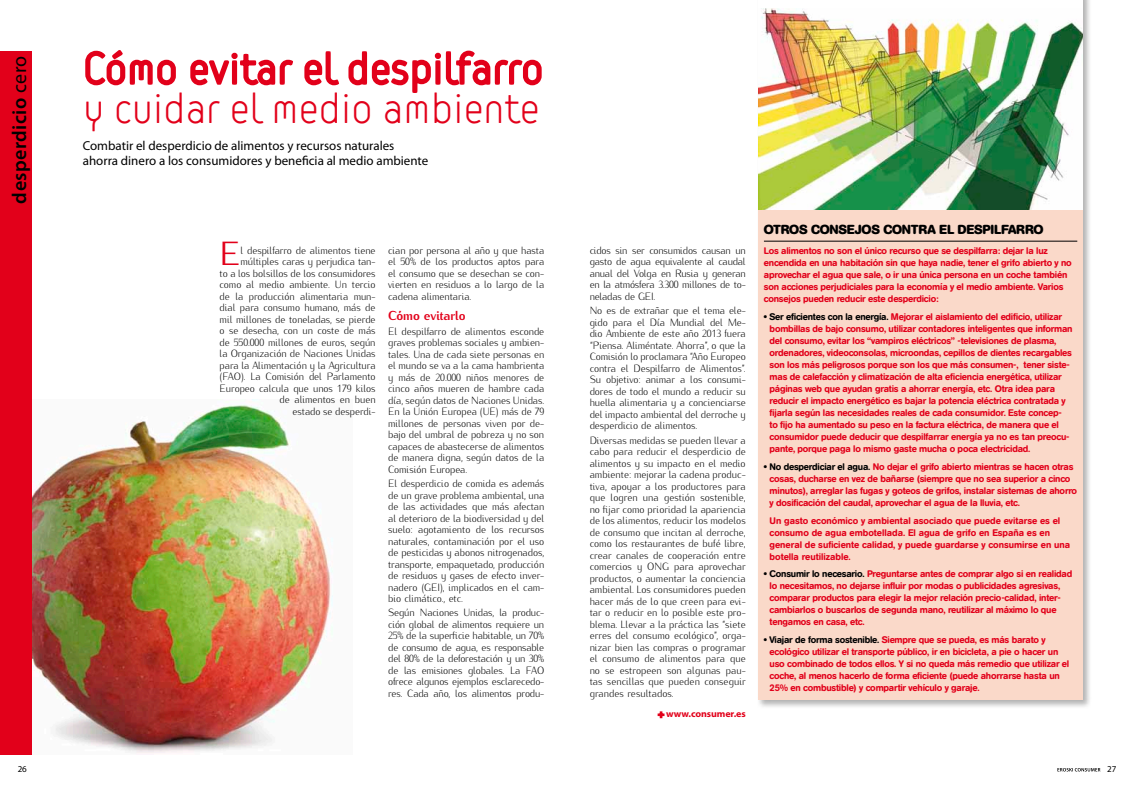
<style>
.page{position:relative;width:1134px;height:794px;background:#fff}
.page>*{position:absolute;margin:0;border:0;box-sizing:border-box;transform-origin:0 0}
.t1{font:42px "VSV Melon Light";letter-spacing:-.04em;color:#e2001a}
.t2{font:33.3px "Kurier";color:#e2001a;scale:.96 1}
.t3{font:600 20px "Myriad Pro";letter-spacing:.02em;color:#000}
.t4{font:13px/15px "Myriad Pro";color:#000}
.t5{font:700 13px "AG Book Rounded";letter-spacing:-.02em;color:#000}
.t6{font:800 13px "Kurier";letter-spacing:-.01em;color:#e2001a;scale:.96 1}
.t7{font:300 10.5px/11.5px "Kurier";letter-spacing:-.01em;color:#000;text-align:justify;scale:.96 1}
.t8{font:700 9.6px "Myriad Pro";letter-spacing:-.01em;color:#e2001a;scale:1.04 1}
.t9{font:500 9.5px/12px "AG Book Rounded";letter-spacing:-.02em;color:#e2001a}
.t10{font:500 9.5px/12px "AG Book Rounded";color:#e2001a}
.t11{font:9px "Myriad Pro";color:#000}
.s1{font-weight:400}
.s2{color:#000}
</style>
<div class="page">
<img style="left:31px;top:399px;width:302px;height:355px">
<svg style="left:85px;top:50px;width:91px;height:36px"></svg>
<svg style="left:190px;top:52px;width:103px;height:34px"></svg>
<svg style="left:304px;top:50px;width:238px;height:43px"></svg>
<svg style="left:657px;top:711px;width:8px;height:8px"></svg>
<div style="left:757px;top:0;width:335px;height:709px;background:#000;opacity:.3"></div>
<div style="left:758px;top:0;width:325px;height:699px;background:#fad9c9"></div>
<hr style="left:764px;top:241px;width:313px;height:1px;background:#000">
<div style="left:758px;top:0;width:325px;height:210px;background:#fff"></div>
<img style="left:759px;top:9px;width:324px;height:201px">
<div style="left:0;top:51px;width:31px;height:703px;background:#e2001a"></div>
<svg style="left:1057px;top:768px;width:43px;height:3px"></svg>
<h3 class="t3" style="left:8px;top:203px;width:149px;rotate:-90deg">desperdicio <span class="s1">cero</span></h3>
<h1 class="t1" style="left:83px;top:83px;width:459px">y cuidar el medio ambiente</h1>
<p class="t4" style="left:83px;top:138px;width:347px">Combatir el desperdicio de alimentos y recursos naturales ahorra dinero a los consumidores y beneficia al medio ambiente</p>
<h2 class="t2" style="left:220px;top:228px;width:24px">E</h2>
<p class="t7" style="left:220px;top:243px;width:164px;text-align:right">l despilfarro de alimentos tiene múltiples caras y perjudica tan-<br>to a los bolsillos de los consumidores como al medio ambiente. Un tercio de la producción alimentaria mun&shy;dial para consumo humano, más de mil millones de toneladas, se pierde o se desecha, con un coste de más de 550.000 millones de euros, según la Organización de Naciones Unidas para la Alimentación y la Agricultura (FAO). La Comisión del Parlamento<br>Europeo calcula que unos 179 kilos de alimentos en buen<br>estado se desperdi-</p>
<p class="t7" style="left:388px;top:243px;width:164px">cian por persona al año y que hasta el 50% de los productos aptos para el consumo que se desechan se con&shy;vierten en residuos a lo largo de la cadena alimentaria.</p>
<p class="t6" style="left:388px;top:306px;width:82px">Cómo evitarlo</p>
<p class="t7" style="left:388px;top:324px;width:164px">El despilfarro de alimentos esconde graves problemas sociales y ambien&shy;tales. Una de cada siete personas en el mundo se va a la cama hambrienta y más de 20.000 niños menores de cinco años mueren de hambre cada día, según datos de Naciones Unidas.<br>En la Unión Europea (UE) más de 79 millones de personas viven por de&shy;bajo del umbral de pobreza y no son capaces de abastecerse de alimentos de manera digna, según datos de la Comisión Europea.</p>
<p class="t7" style="left:388px;top:477px;width:164px">El desperdicio de comida es además de un grave problema ambiental, una de las actividades que más afectan al deterioro de la biodiversidad y del suelo: agotamiento de los recursos naturales, contaminación por el uso de pesticidas y abonos nitrogenados, transporte, empaquetado, producción de residuos y gases de efecto inver&shy;nadero (GEI), implicados en el cam&shy;bio climático., etc.</p>
<p class="t7" style="left:388px;top:606px;width:164px">Según Naciones Unidas, la produc&shy;ción global de alimentos requiere un 25% de la superficie habitable, un 70% de consumo de agua, es responsable del 80% de la deforestación y un 30% de las emisiones globales. La FAO ofrece algunos ejemplos esclarecedo&shy;res. Cada año, los alimentos produ-</p>
<p class="t7" style="left:590px;top:243px;width:164px">cidos sin ser consumidos causan un gasto de agua equivalente al caudal anual del Volga en Rusia y generan en la atmósfera 3.300 millones de to&shy;neladas de GEI.</p>
<p class="t7" style="left:590px;top:304px;width:164px">No es de extrañar que el tema ele&shy;gido para el Día Mundial del Me&shy;dio Ambiente de este año 2013 fuera “Piensa. Aliméntate. Ahorra”, o que la Comisión lo proclamara “Año Europeo contra el Despilfarro de Alimentos”.<br>Su objetivo: animar a los consumi&shy;dores de todo el mundo a reducir su huella alimentaria y a concienciarse del impacto ambiental del derroche y desperdicio de alimentos.</p>
<p class="t7" style="left:590px;top:433px;width:164px">Diversas medidas se pueden llevar a cabo para reducir el desperdicio de alimentos y su impacto en el medio ambiente: mejorar la cadena produc&shy;tiva, apoyar a los productores para que logren una gestión sostenible, no fijar como prioridad la apariencia de los alimentos, reducir los modelos de consumo que incitan al derroche, como los restaurantes de bufé libre, crear canales de cooperación entre comercios y ONG para aprovechar productos, o aumentar la conciencia ambiental. Los consumidores pueden hacer más de lo que creen para evi&shy;tar o reducir en lo posible este pro&shy;blema. Llevar a la práctica las “siete erres del consumo ecológico”, orga&shy;nizar bien las compras o programar el consumo de alimentos para que no se estropeen son algunas pau&shy;tas sencillas que pueden conseguir grandes resultados.</p>
<p class="t8" style="left:666px;top:708px;width:78px">www.consumer.es</p>
<p class="t5" style="left:764px;top:222px;width:281px">OTROS CONSEJOS CONTRA EL DESPILFARRO</p>
<p class="t9" style="left:764px;top:245px;width:309px">Los alimentos no son el único recurso que se despilfarra: dejar la luz encendida en una habitación sin que haya nadie, tener el grifo abierto y no aprovechar el agua que sale, o ir una única persona en un coche también son acciones perjudiciales para la economía y el medio ambiente. Varios consejos pueden reducir este desperdicio:</p>
<p class="t9" style="left:770px;top:311px;width:304px;text-indent:-6px"><span class="s2">• Ser eficientes con la energía.</span> Mejorar el aislamiento del edificio, utilizar bombillas de bajo consumo, utilizar contadores inteligentes que informan del consumo, evitar los “vampiros eléctricos” -televisiones de plasma, ordenadores, videoconsolas, microondas, cepillos de dientes recargables son los más peligrosos porque son los que más consumen-, tener siste&shy;mas de calefacción y climatización de alta eficiencia energética, utilizar páginas web que ayudan gratis a ahorrar energía, etc. Otra idea para reducir el impacto energético es bajar la potencia eléctrica contratada y fijarla según las necesidades reales de cada consumidor. Este concep-<br>to fijo ha aumentado su peso en la factura eléctrica, de manera que el consumidor puede deducir que despilfarrar energía ya no es tan preocu&shy;pante, porque paga lo mismo gaste mucha o poca electricidad.</p>
<p class="t9" style="left:770px;top:460px;width:309px;text-indent:-6px"><span class="s2">• No desperdiciar el agua.</span> No dejar el grifo abierto mientras se hacen otras cosas, ducharse en vez de bañarse (siempre que no sea superior a cinco minutos), arreglar las fugas y goteos de grifos, instalar sistemas de ahorro y dosificación del caudal, aprovechar el agua de la lluvia, etc.</p>
<p class="t10" style="left:770px;top:514px;width:302px">Un gasto económico y ambiental asociado que puede evitarse es el consumo de agua embotellada. El agua de grifo en España es en general de suficiente calidad, y puede guardarse y consumirse en una botella reutilizable.</p>
<p class="t9" style="left:770px;top:568px;width:304px;text-indent:-6px"><span class="s2">• Consumir lo necesario.</span> Preguntarse antes de comprar algo si en realidad lo necesitamos, no dejarse influir por modas o publicidades agresivas, comparar productos para elegir la mejor relación precio-calidad, inter&shy;cambiarlos o buscarlos de segunda mano, reutilizar al máximo lo que tengamos en casa, etc.</p>
<p class="t9" style="left:770px;top:633px;width:301px;text-indent:-6px"><span class="s2">• Viajar de forma sostenible.</span> Siempre que se pueda, es más barato y ecológico utilizar el transporte público, ir en bicicleta, a pie o hacer un uso combinado de todos ellos. Y si no queda más remedio que utilizar el coche, al menos hacerlo de forma eficiente (puede ahorrarse hasta un 25% en combustible) y compartir vehículo y garaje.</p>
<p class="t11" style="left:18px;top:763px;width:11px">26</p>
<p class="t11" style="left:1107px;top:763px;width:11px">27</p>
</div>
